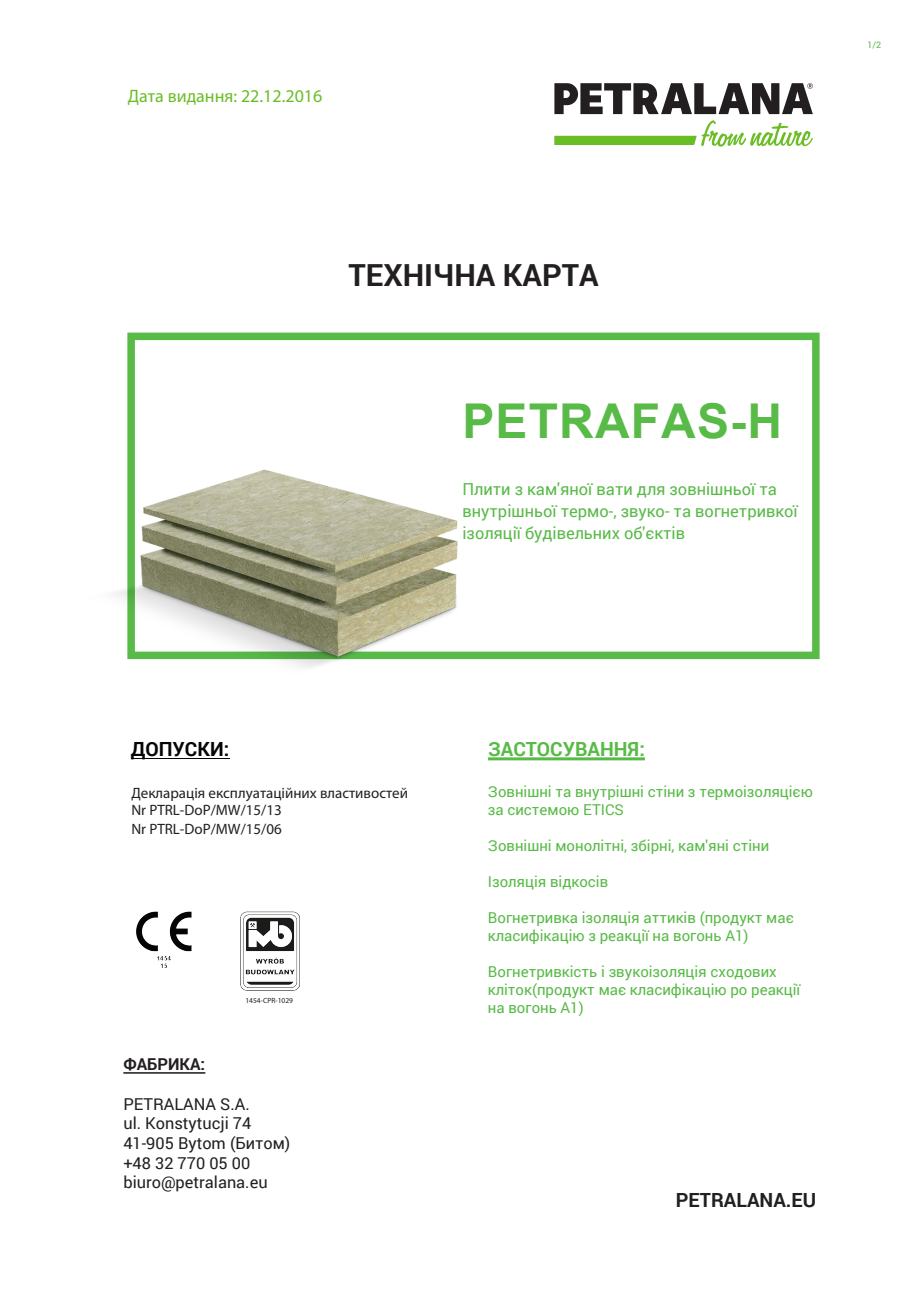
<style>
.page{position:relative;width:920px;height:1290px;background:#fff}
.page>*{position:absolute;margin:0;border:0;box-sizing:border-box;transform-origin:0 0}
.t1{font:700 48px "Arial";letter-spacing:.025em;color:#58ba47}
.t2{font:700 30.45px "Roboto";color:#231f20}
.t3{font:700 19.5px "Roboto";color:#58ba47}
.t4{font:700 19.5px "Roboto";color:#231f20}
.t5{font:700 19.5px "Roboto";color:#050705}
.t6{font:18px "Myriad Pro";color:#6bbd26}
.t7{font:16.5px/21.6px "Roboto";color:#58ba47}
.t8{font:16.35px/19.6px "Roboto";color:#231f20}
.t9{font:700 16.35px "Roboto";color:#231f20}
.t10{font:15px/18px "Roboto";color:#58ba47}
.t11{font:15px/17.4px "Myriad Pro";color:#231f20}
.t12{font:9px "Roboto";color:#58ba47}
.t13{font:7.5px "Myriad Pro";color:#221e1f}
</style>
<div class="page">
<div style="left:127px;top:333px;width:693px;height:326px;border:8px solid #58ba47"></div>
<svg style="left:554px;top:83px;width:259px;height:31px"></svg>
<svg style="left:554px;top:120px;width:259px;height:27px"></svg>
<img style="left:136px;top:911px;width:164px;height:80px">
<hr style="left:131px;top:758px;width:98px;height:1px;background:#050705">
<hr style="left:488px;top:757px;width:157px;height:3px;background:#58ba47">
<hr style="left:123px;top:1072px;width:82px;height:2px;background:#231f20">
<img style="left:114px;top:386px;width:429px;height:282px">
<p class="t6" style="left:128px;top:85px;width:196px">Дата видання: 22.12.2016</p>
<h2 class="t2" style="left:349px;top:254px;width:252px">ТЕХНІЧНА КАРТА</h2>
<h1 class="t1" style="left:462px;top:387px;width:321px">PETRAFAS-H</h1>
<p class="t7" style="left:462px;top:478px;width:337px">Плити з кам'яної вати для зовнішньої та внутрішньої термо-, звуко- та вогнетривкої ізоляції будівельних об'єктів</p>
<p class="t12" style="left:867px;top:39px;width:15px">1/2</p>
<h3 class="t5" style="left:131px;top:735px;width:100px">ДОПУСКИ:</h3>
<p class="t11" style="left:131px;top:783px;width:278px">Декларація експлуатаційних властивостей<br>Nr PTRL-DoP/MW/15/13</p>
<p class="t11" style="left:131px;top:820px;width:152px">Nr PTRL-DoP/MW/15/06</p>
<p class="t13" style="left:245px;top:995px;width:49px">1454-CPR-1029</p>
<p class="t9" style="left:123px;top:1053px;width:83px">ФАБРИКА:</p>
<p class="t8" style="left:123px;top:1093px;width:169px">PETRALANA S.A.<br>ul. Konstytucji 74<br>41-905 Bytom (Битом) +48 32 770 05 00 biuro@petralana.eu</p>
<h3 class="t3" style="left:488px;top:735px;width:158px">ЗАСТОСУВАННЯ:</h3>
<p class="t10" style="left:488px;top:782px;width:327px">Зовнішні та внутрішні стіни з термоізоляцією за системою ETICS</p>
<p class="t10" style="left:488px;top:836px;width:283px">Зовнішні монолітні, збірні, кам'яні стіни</p>
<p class="t10" style="left:488px;top:872px;width:122px">Iзоляція відкосів</p>
<p class="t10" style="left:488px;top:908px;width:307px">Bогнетривка ізоляція аттиків (продукт має класифікацію з реакції на вогонь A1)</p>
<p class="t10" style="left:488px;top:962px;width:314px">Bогнетривкість і звукоізоляція сходових кліток(продукт має класифікацію ро реакції на вогонь А1)</p>
<h3 class="t4" style="left:676px;top:1186px;width:142px">PETRALANA.EU</h3>
</div>
